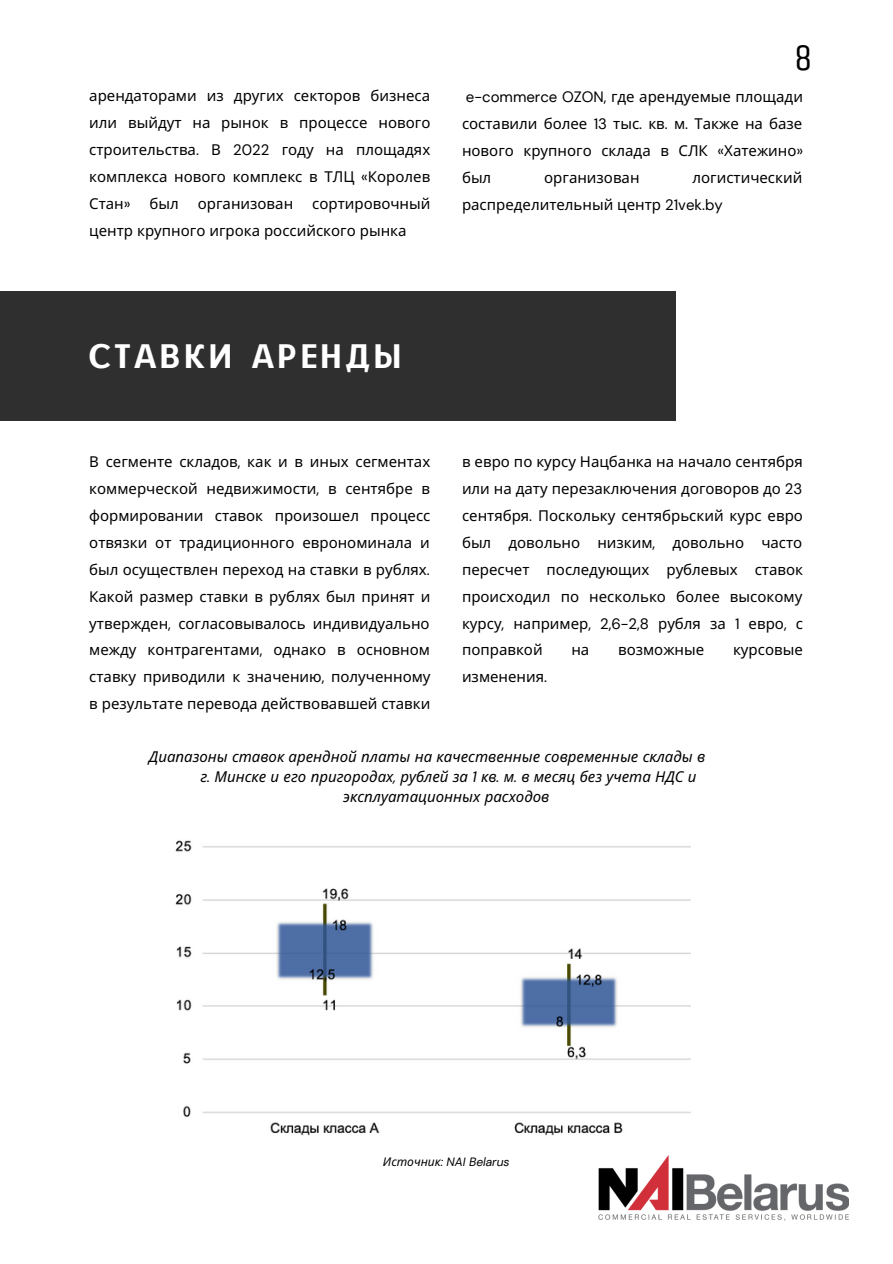
<style>
.page{position:relative;width:893px;height:1264px;background:#fff}
.page>*{position:absolute;margin:0;border:0;box-sizing:border-box;transform-origin:0 0}
.t1{font:37.5px "Unica One";color:#000}
.t2{font:33px "CAT Neuzeit";letter-spacing:.12em;color:#fff}
.t3{font:15px/27px "Noto Sans";color:#000;text-align:justify}
.t4{font:italic 15px "Noto Sans";color:#000}
.t5{font:italic 12px "DM Sans";color:#000}
.s1{font-family:"DM Sans"}
.s2{font-family:"Noto Sans"}
</style>
<div class="page">
<div style="left:0;top:291px;width:676px;height:130px;background:#2f2f2f"></div>
<img style="left:175px;top:840px;width:516px;height:296px">
<img style="left:598px;top:1155px;width:250px;height:66px">
<p class="t3" style="left:89px;top:82px;width:342px">арендаторами из других секторов бизнеса или выйдут на рынок в процессе нового строительства<span class="s1">.</span> В <span class="s1">2022</span> году на площадях комплекса нового комплекс в ТЛЦ <span class="s1">«</span>Королев Стан<span class="s1">»</span></p>
<p class="t3" style="left:149px;top:190px;width:31px">был</p>
<p class="t3" style="left:198px;top:190px;width:97px">организован</p>
<p class="t3" style="left:89px;top:190px;width:343px;text-indent:223px">сортировочный центр крупного игрока российского рынка</p>
<h1 class="t1" style="left:793px;top:35px;width:21px">8</h1>
<p class="t3" style="left:462px;top:83px;width:343px"><span class="s1">e-commerce OZON,</span> где арендуемые площади составили более <span class="s1">13</span> тыс<span class="s1">.</span> кв<span class="s1">.</span> м<span class="s1">.</span> Также на базе нового крупного склада в СЛК <span class="s1">«</span>Хатежино<span class="s1">» </span>был</p>
<p class="t3" style="left:462px;top:164px;width:342px;text-indent:230px">логистический распределительный центр <span class="s1">21vek.by</span></p>
<p class="t3" style="left:544px;top:164px;width:97px">организован</p>
<h2 class="t2" style="left:89px;top:335px;width:313px">СТАВКИ АРЕНДЫ</h2>
<p class="t3" style="left:89px;top:447px;width:343px">В сегменте складов<span class="s1">,</span> как и в иных сегментах коммерческой недвижимости<span class="s1">,</span> в сентябре в формировании ставок произошел процесс отвязки от традиционного еврономинала и был осуществлен переход на ставки в рублях<span class="s1">.<br></span>Какой размер ставки в рублях был принят и утвержден<span class="s1">,</span> согласовывалось индивидуально между контрагентами<span class="s1">,</span> однако в основном ставку приводили к значению<span class="s1">,</span> полученному в результате перевода действовавшей ставки</p>
<p class="t3" style="left:462px;top:447px;width:342px">в евро по курсу Нацбанка на начало сентября или на дату перезаключения договоров до <span class="s1">23 </span>сентября<span class="s1">.</span> Поскольку сентябрьский курс евро был довольно низким<span class="s1">,</span> довольно часто пересчет последующих рублевых ставок происходил по несколько более высокому курсу<span class="s1">,</span> например<span class="s1">, 2,6-2,8</span> рубля за <span class="s1">1</span> евро<span class="s1">,</span> с поправкой</p>
<p class="t3" style="left:571px;top:636px;width:19px">на</p>
<p class="t3" style="left:618px;top:636px;width:88px">возможные</p>
<p class="t3" style="left:733px;top:636px;width:71px">курсовые</p>
<p class="t3" style="left:462px;top:663px;width:87px">изменения<span class="s1">.</span></p>
<p class="t4" style="left:149px;top:746px;width:557px">Диапазоны ставок арендной платы на качественные современные склады в</p>
<p class="t4" style="left:200px;top:766px;width:497px">г<span class="s1">.</span> Минске и его пригородах<span class="s1">,</span> рублей за <span class="s1">1</span> кв<span class="s1">.</span> м<span class="s1">.</span> в месяц без учета НДС и</p>
<p class="t4" style="left:343px;top:786px;width:208px">эксплуатационных расходов</p>
<p class="t5" style="left:383px;top:1154px;width:128px"><span class="s2">Источник</span>: NAI Belarus</p>
</div>
